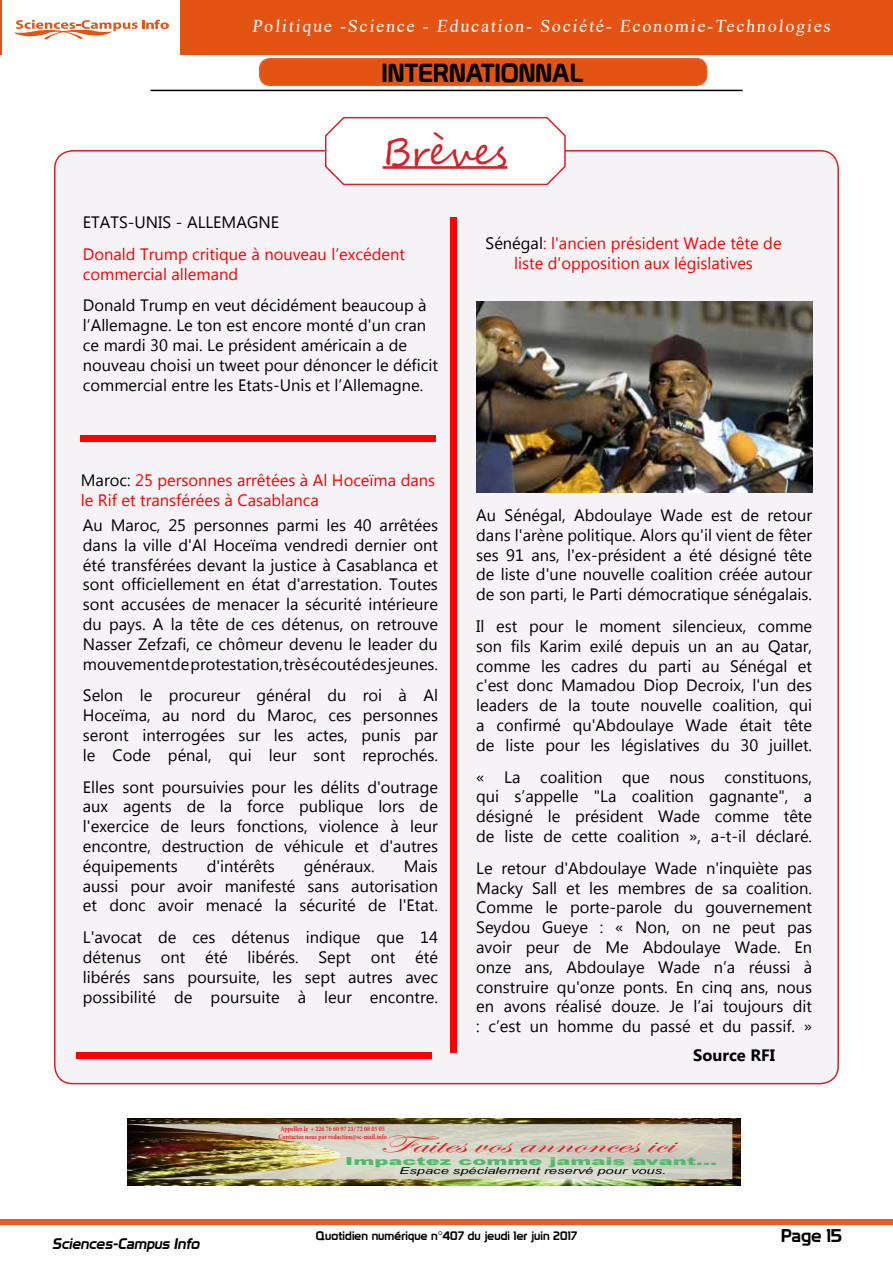
<style>
.page{position:relative;width:893px;height:1263px;background:#fff}
.page>*{position:absolute;margin:0;border:0;box-sizing:border-box;transform-origin:0 0}
.t1{font:37.5px "Segoe Script";color:#d2232a}
.t2{font:25.5px "Prototype";color:#000}
.t3{font:25.2px "Edwardian Script ITC";color:#ed1d24;scale:1.91 1}
.t4{font:18px "Times New Roman";color:#fff}
.t5{font:18px "Prototype";color:#000}
.t6{font:16.5px/19.8px "Myanmar Text";color:#000;text-align:justify}
.t7{font:16.5px/19.8px "Myanmar Text";color:#f00}
.t8{font:700 16.5px "Myanmar Text";color:#000}
.t9{font:italic 15px "Prototype";color:#000}
.t10{font:12px "Prototype";letter-spacing:.01em;color:#000}
.t11{font:900 10.95px "Arial";color:#52ba6d;scale:1.91 1}
.t12{font:italic 9.45px "Arial Narrow";color:#000;scale:1.91 1}
.t13{font:700 6.9px/8.2px "Minion Pro";color:#ed1d24;scale:.87 1}
.s1{color:#000}
</style>
<div class="page">
<div style="left:0;top:1219px;width:893px;height:6px;background:#ea5c24"></div>
<hr style="left:0;top:0;width:1px;height:54px;background:#e35414">
<svg style="left:14px;top:20px;width:155px;height:20px"></svg>
<div style="left:181px;top:0;width:712px;height:54px;background:#e35414"></div>
<hr style="left:150px;top:90px;width:592px;height:1px;background:#000">
<div style="left:260px;top:59px;width:447px;height:26px;background:#e35414;border-radius:10px"></div>
<div style="left:259px;top:58px;width:448px;height:28px;border:2px solid #ea5c24;border-radius:10px"></div>
<div style="left:55px;top:151px;width:783px;height:933px;background:#f6f3f7;border-radius:18px"></div>
<svg style="left:324px;top:116px;width:242px;height:70px"></svg>
<div style="left:81px;top:435px;width:355px;height:7px;background:#f00"></div>
<div style="left:77px;top:1052px;width:355px;height:7px;background:#f00"></div>
<div style="left:451px;top:217px;width:6px;height:835px;background:#f00"></div>
<img style="left:476px;top:301px;width:336px;height:192px">
<img style="left:128px;top:1118px;width:613px;height:67px">
<img style="left:127px;top:1124px;width:605px;height:55px">
<p class="t4" style="left:252px;top:13px;width:582px">Politique -Science - Education- Société- Economie-Technologies</p>
<h2 class="t2" style="left:382px;top:58px;width:203px">INTERNATIONNAL</h2>
<h1 class="t1" style="left:383px;top:121px;width:126px">Brèves</h1>
<p class="t6" style="left:83px;top:212px;width:198px">ETATS-UNIS - ALLEMAGNE</p>
<p class="t7" style="left:83px;top:244px;width:324px">Donald Trump critique à nouveau l’excédent commercial allemand</p>
<p class="t6" style="left:83px;top:296px;width:357px;text-align:left">Donald Trump en veut décidément beaucoup à l’Allemagne. Le ton est encore monté d'un cran ce mardi 30 mai. Le président américain a de nouveau choisi un tweet pour dénoncer le déficit commercial entre les Etats-Unis et l’Allemagne.</p>
<p class="t7" style="left:81px;top:470px;width:356px"><span class="s1">Maroc:</span> 25 personnes arrêtées à Al Hoceïma dans le Rif et transférées à Casablanca</p>
<p class="t6" style="left:83px;top:515px;width:357px">Au Maroc, 25 personnes parmi les 40 arrêtées dans la ville d'Al Hoceïma vendredi dernier ont été transférées devant la justice à Casablanca et sont officiellement en état d'arrestation. Toutes sont accusées de menacer la sécurité intérieure du pays. A la tête de ces détenus, on retrouve Nasser Zefzafi, ce chômeur devenu le leader du mouvement de protestation, très écouté des jeunes.</p>
<p class="t6" style="left:83px;top:686px;width:357px">Selon le procureur général du roi à Al Hoceïma, au nord du Maroc, ces personnes seront interrogées sur les actes, punis par le Code pénal, qui leur sont reprochés.</p>
<p class="t6" style="left:83px;top:777px;width:357px">Elles sont poursuivies pour les délits d'outrage aux agents de la force publique lors de l'exercice de leurs fonctions, violence à leur encontre, destruction de véhicule et d'autres équipements</p>
<p class="t6" style="left:207px;top:856px;width:70px">d'intérêts</p>
<p class="t6" style="left:304px;top:856px;width:72px">généraux.</p>
<p class="t6" style="left:83px;top:856px;width:357px;text-indent:321px">Mais aussi pour avoir manifesté sans autorisation et donc avoir menacé la sécurité de l'Etat.</p>
<p class="t6" style="left:83px;top:927px;width:357px">L'avocat de ces détenus indique que 14 détenus ont été libérés. Sept ont été libérés sans poursuite, les sept autres avec possibilité de poursuite à leur encontre.</p>
<p class="t7" style="left:486px;top:234px;width:298px;text-align:center"><span class="s1">Sénégal</span>: l'ancien président Wade tête de liste d'opposition aux législatives</p>
<p class="t6" style="left:476px;top:505px;width:337px">Au Sénégal, Abdoulaye Wade est de retour dans l'arène politique. Alors qu'il vient de fêter ses 91 ans, l'ex-président a été désigné tête de liste d'une nouvelle coalition créée autour de son parti, le Parti démocratique sénégalais.</p>
<p class="t6" style="left:476px;top:616px;width:337px">Il est pour le moment silencieux, comme son fils Karim exilé depuis un an au Qatar, comme les cadres du parti au Sénégal et c'est donc Mamadou Diop Decroix, l'un des leaders de la toute nouvelle coalition, qui a confirmé qu'Abdoulaye Wade était tête de liste pour les législatives du 30 juillet.</p>
<p class="t6" style="left:476px;top:767px;width:337px">« La coalition que nous constituons, qui s’appelle "La coalition gagnante", a désigné le président Wade comme tête de liste de cette coalition », a-t-il déclaré.</p>
<p class="t6" style="left:476px;top:858px;width:337px">Le retour d'Abdoulaye Wade n'inquiète pas Macky Sall et les membres de sa coalition.<br>Comme le porte-parole du gouvernement Seydou Gueye : « Non, on ne peut pas avoir peur de Me Abdoulaye Wade. En onze ans, Abdoulaye Wade n’a réussi à construire qu'onze ponts. En cinq ans, nous en avons réalisé douze. Je l’ai toujours dit : c’est un homme du passé et du passif. »</p>
<p class="t8" style="left:693px;top:1046px;width:83px">Source RFI</p>
<p class="t13" style="left:278px;top:1124px;width:126px">Appellez le + 226 76 60 97 21/ 72 08 05 05<br>Contactez nous par redaction@sc-mail.info</p>
<h3 class="t3" style="left:380px;top:1130px;width:156px">Faites vos annonces ici</h3>
<p class="t11" style="left:345px;top:1153px;width:196px">Impactez comme jamais avant...</p>
<p class="t12" style="left:400px;top:1164px;width:141px">Espace spécialement reservé pour vous.</p>
<p class="t9" style="left:52px;top:1234px;width:152px">Sciences-Campus Info</p>
<p class="t5" style="left:781px;top:1225px;width:62px">Page 15</p>
<p class="t10" style="left:316px;top:1228px;width:263px">Quotidien numérique n°407 du jeudi 1er juin 2017</p>
</div>
